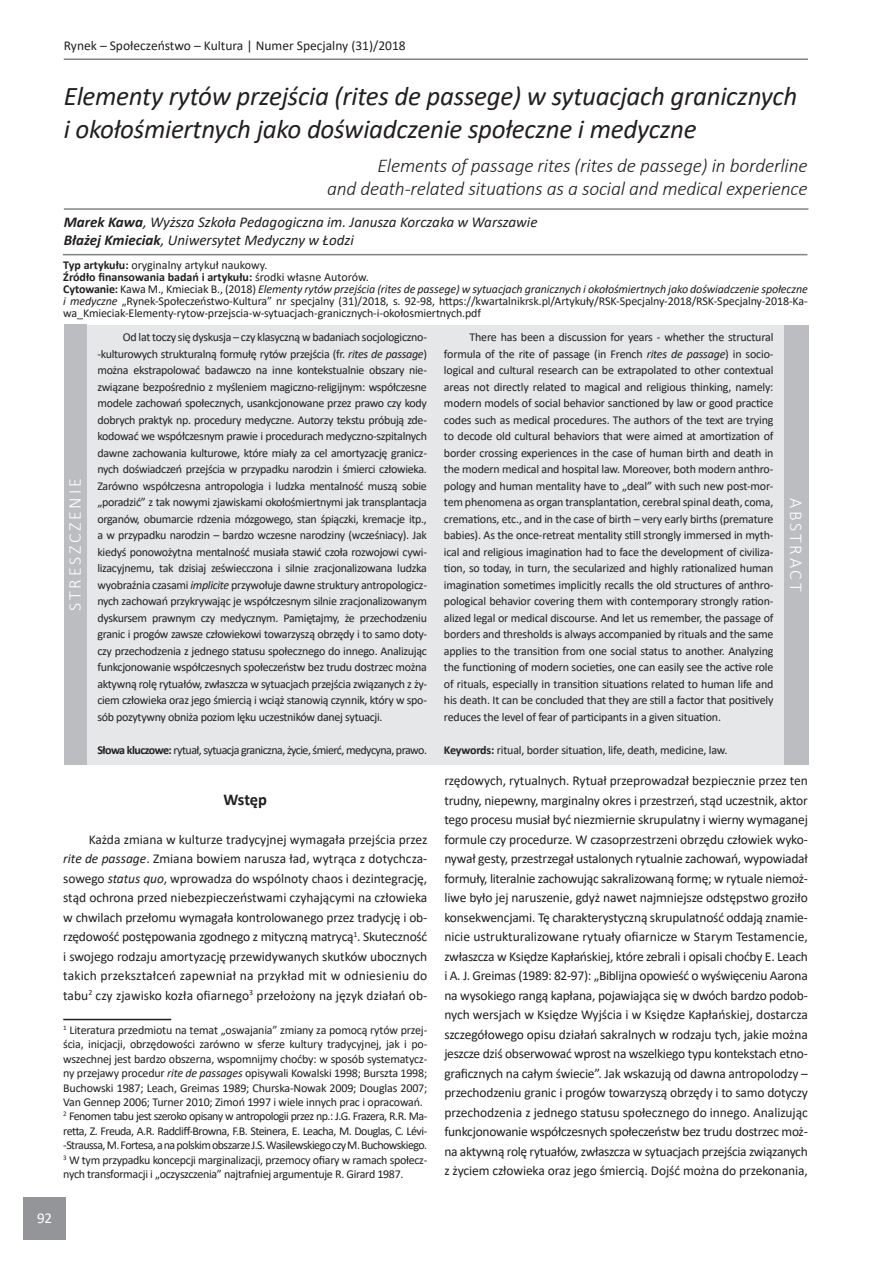
<style>
.page{position:relative;width:893px;height:1263px;background:#fff}
.page>*{position:absolute;margin:0;border:0;box-sizing:border-box;transform-origin:0 0}
.t1{font:italic 27px/32.4px "Calibri";letter-spacing:-.01em;color:#231f20}
.t2{font:italic 300 19.5px "Calibri";letter-spacing:-.01em;color:#231f20}
.t3{font:300 18px "Calibri";letter-spacing:.15em;color:#fff}
.Podtytuły{font:700 16.5px "Calibri";letter-spacing:-.01em;color:#231f20}
.t4{font:italic 15px "Calibri";color:#231f20}
.t5{font:15px "Calibri";color:#fff}
.tekst_zwykly{font:13.5px/19.5px "Calibri";letter-spacing:-.005em;color:#231f20;text-align:justify}
.PRZYPIS{font:12px/16.5px "Calibri";letter-spacing:-.025em;color:#231f20;text-align:justify}
.PRZYPIS-2{font:12px "Calibri";letter-spacing:-.045em;color:#231f20}
.t6{font:700 12px "Calibri";color:#231f20}
.PRZYPIS-3{font:12px "Calibri";color:#231f20}
.s1{font-weight:700}
.s2{font-weight:400}
.s3{font-style:italic}
</style>
<div class="page">
<div style="left:23px;top:1197px;width:43px;height:42px;background:#939598"></div>
<hr style="left:64px;top:58px;width:744px;height:2px;background:#808285">
<div style="left:79px;top:325px;width:710px;height:439px;background:#e6e7e9"></div>
<div style="left:64px;top:324px;width:23px;height:440px;background:#bcbdc0"></div>
<div style="left:784px;top:325px;width:24px;height:439px;background:#bcbdc0"></div>
<hr style="left:64px;top:208px;width:744px;height:2px;background:#808285">
<hr style="left:63px;top:254px;width:744px;height:1px;background:#808285">
<hr style="left:63px;top:1019px;width:108px;height:1px;background:#231f20">
<p class="tekst_zwykly" style="left:64px;top:36px;width:344px">Rynek – Społeczeństwo – Kultura | Numer Specjalny (31)/2018</p>
<p class="t1" style="left:64px;top:79px;width:735px">Elementy rytów przejścia (rites de passege) w sytuacjach granicznych i okołośmiertnych jako doświadczenie społeczne i medyczne</p>
<p class="t2" style="left:378px;top:153px;width:431px">Elements of passage rites (rites de passege) in borderline</p>
<p class="t2" style="left:327px;top:177px;width:482px">and death-related situations as a social and medical experience</p>
<p class="t4" style="left:64px;top:212px;width:475px"><span class="s1">Marek Kawa</span>, Wyższa Szkoła Pedagogiczna im. Janusza Korczaka w Warszawie</p>
<p class="t4" style="left:64px;top:230px;width:291px"><span class="s1">Błażej Kmieciak</span>, Uniwersytet Medyczny w Łodzi</p>
<p class="PRZYPIS-3" style="left:63px;top:256px;width:206px"><span class="s1">Typ artykułu:</span> oryginalny artykuł naukowy.</p>
<p class="t6" style="left:63px;top:268px;width:307px">Źródło finansowania badań i artykułu: <span class="s2">środki własne Autorów.</span></p>
<p class="PRZYPIS" style="left:63px;top:282px;width:746px;line-height:12px"><span class="s1">Cytowanie:</span> Kawa M., Kmieciak B., (2018) <span class="s3">Elementy rytów przejścia (rites de passege) w sytuacjach granicznych i okołośmiertnych jako doświadczenie społeczne i medyczne</span> „Rynek-Społeczeństwo-Kultura” nr specjalny (31)/2018, s. 92-98, https://kwartalnikrsk.pl/Artykuły/RSK-Specjalny-2018/RSK-Specjalny-2018-Ka&shy;wa_Kmieciak-Elementy-rytow-przejscia-w-sytuacjach-granicznych-i-okołosmiertnych.pdf</p>
<p class="t3" style="left:64px;top:611px;width:134px;rotate:-90deg">STRESZCZENIE</p>
<p class="PRZYPIS" style="left:97px;top:329px;width:331px;text-indent:26px">Od lat toczy się dyskusja – czy klasyczną w badaniach socjologiczno--kulturowych strukturalną formułę rytów przejścia (fr. <span class="s3">rites de passage</span>) można ekstrapolować badawczo na inne kontekstualnie obszary nie&shy;związane bezpośrednio z myśleniem magiczno-religijnym: współczesne modele zachowań społecznych, usankcjonowane przez prawo czy kody dobrych praktyk np. procedury medyczne. Autorzy tekstu próbują zde&shy;kodować we współczesnym prawie i procedurach medyczno-szpitalnych dawne zachowania kulturowe, które miały za cel amortyzację granicz&shy;nych doświadczeń przejścia w przypadku narodzin i śmierci człowieka.<br>Zarówno współczesna antropologia i ludzka mentalność muszą sobie „poradzić” z tak nowymi zjawiskami okołośmiertnymi jak transplantacja organów, obumarcie rdzenia mózgowego, stan śpiączki, kremacje itp., a w przypadku narodzin – bardzo wczesne narodziny (wcześniacy). Jak kiedyś ponowożytna mentalność musiała stawić czoła rozwojowi cywi&shy;lizacyjnemu, tak dzisiaj zeświecczona i silnie zracjonalizowana ludzka wyobraźnia czasami <span class="s3">implicite</span> przywołuje dawne struktury antropologicz&shy;nych zachowań przykrywając je współczesnym silnie zracjonalizowanym dyskursem prawnym czy medycznym. Pamiętajmy, że przechodzeniu granic i progów zawsze człowiekowi towarzyszą obrzędy i to samo doty&shy;czy przechodzenia z jednego statusu społecznego do innego. Analizując funkcjonowanie współczesnych społeczeństw bez trudu dostrzec można aktywną rolę rytuałów, zwłaszcza w sytuacjach przejścia związanych z ży&shy;ciem człowieka oraz jego śmiercią i wciąż stanowią czynnik, który w spo&shy;sób pozytywny obniża poziom lęku uczestników danej sytuacji.</p>
<p class="PRZYPIS-2" style="left:97px;top:741px;width:331px"><span class="s1">Słowa kluczowe:</span> rytuał, sytuacja graniczna, życie, śmierć, medycyna, prawo.</p>
<p class="Podtytuły" style="left:224px;top:788px;width:45px">Wstęp</p>
<p class="tekst_zwykly" style="left:63px;top:829px;width:366px;text-indent:26px">Każda zmiana w kulturze tradycyjnej wymagała przejścia przez <span class="s3">rite de passage</span>. Zmiana bowiem narusza ład, wytrąca z dotychcza&shy;sowego <span class="s3">status quo</span>, wprowadza do wspólnoty chaos i dezintegrację, stąd ochrona przed niebezpieczeństwami czyhającymi na człowieka w chwilach przełomu wymagała kontrolowanego przez tradycję i ob&shy;rzędowość postępowania zgodnego z mityczną matrycą<sup>1</sup>. Skuteczność i swojego rodzaju amortyzację przewidywanych skutków ubocznych takich przekształceń zapewniał na przykład mit w odniesieniu do tabu<sup>2</sup> czy zjawisko kozła ofiarnego<sup>3</sup> przełożony na język działań ob-</p>
<p class="PRZYPIS" style="left:63px;top:1022px;width:366px;line-height:14.4px"><sup>1</sup> Literatura przedmiotu na temat „oswajania” zmiany za pomocą rytów przej&shy;ścia, inicjacji, obrzędowości zarówno w sferze kultury tradycyjnej, jak i po&shy;wszechnej jest bardzo obszerna, wspomnijmy choćby: w sposób systematycz&shy;ny przejawy procedur <span class="s3">rite de passages</span> opisywali Kowalski 1998; Burszta 1998; Buchowski 1987; Leach, Greimas 1989; Churska-Nowak 2009; Douglas 2007; Van Gennep 2006; Turner 2010; Zimoń 1997 i wiele innych prac i opracowań.</p>
<p class="PRZYPIS" style="left:63px;top:1109px;width:366px;line-height:14.4px"><sup>2</sup> Fenomen tabu jest szeroko opisany w antropologii przez np.: J.G. Frazera, R.R. Ma&shy;retta, Z. Freuda, A.R. Radcliff-Browna, F.B. Steinera, E. Leacha, M. Douglas, C. Lévi--Straussa, M. Fortesa, a na polskim obszarze J.S. Wasilewskiego czy M. Buchowskiego.</p>
<p class="PRZYPIS" style="left:63px;top:1152px;width:366px;line-height:14.4px"><sup>3</sup> W tym przypadku koncepcji marginalizacji, przemocy ofiary w ramach społecz&shy;nych transformacji i „oczyszczenia” najtrafniej argumentuje R. Girard 1987.</p>
<p class="PRZYPIS" style="left:444px;top:329px;width:331px;text-indent:26px">There has been a discussion for years - whether the structural formula of the rite of passage (in French <span class="s3">rites de passage</span>) in socio&shy;logical and cultural research can be extrapolated to other contextual areas not directly related to magical and religious thinking, namely: modern models of social behavior sanctioned by law or good practice codes such as medical procedures. The authors of the text are trying to decode old cultural behaviors that were aimed at amortization of border crossing experiences in the case of human birth and death in the modern medical and hospital law. Moreover, both modern anthro&shy;pology and human mentality have to „deal” with such new post-mor&shy;tem phenomena as organ transplantation, cerebral spinal death, coma, cremations, etc., and in the case of birth – very early births (premature babies). As the once-retreat mentality still strongly immersed in myth&shy;ical and religious imagination had to face the development of civiliza&shy;tion, so today, in turn, the secularized and highly rationalized human imagination sometimes implicitly recalls the old structures of anthro&shy;pological behavior covering them with contemporary strongly ration&shy;alized legal or medical discourse. And let us remember, the passage of borders and thresholds is always accompanied by rituals and the same applies to the transition from one social status to another. Analyzing the functioning of modern societies, one can easily see the active role of rituals, especially in transition situations related to human life and his death. It can be concluded that they are still a factor that positively reduces the level of fear of participants in a given situation.</p>
<p class="PRZYPIS" style="left:444px;top:741px;width:285px"><span class="s1">Keywords:</span> ritual, border situation, life, death, medicine, law.</p>
<p class="t3" style="left:807px;top:498px;width:95px;rotate:90deg">ABSTRACT</p>
<p class="tekst_zwykly" style="left:444px;top:771px;width:365px">rzędowych, rytualnych. Rytuał przeprowadzał bezpiecznie przez ten trudny, niepewny, marginalny okres i przestrzeń, stąd uczestnik, aktor tego procesu musiał być niezmiernie skrupulatny i wierny wymaganej formule czy procedurze. W czasoprzestrzeni obrzędu człowiek wyko&shy;nywał gesty, przestrzegał ustalonych rytualnie zachowań, wypowiadał formuły, literalnie zachowując sakralizowaną formę; w rytuale niemoż&shy;liwe było jej naruszenie, gdyż nawet najmniejsze odstępstwo groziło konsekwencjami. Tę charakterystyczną skrupulatność oddają znamie&shy;nicie ustrukturalizowane rytuały ofiarnicze w Starym Testamencie, zwłaszcza w Księdze Kapłańskiej, które zebrali i opisali choćby E. Leach i A. J. Greimas (1989: 82-97): „Biblijna opowieść o wyświęceniu Aarona na wysokiego rangą kapłana, pojawiająca się w dwóch bardzo podob&shy;nych wersjach w Księdze Wyjścia i w Księdze Kapłańskiej, dostarcza szczegółowego opisu działań sakralnych w rodzaju tych, jakie można jeszcze dziś obserwować wprost na wszelkiego typu kontekstach etno&shy;graficznych na całym świecie”. Jak wskazują od dawna antropolodzy – przechodzeniu granic i progów towarzyszą obrzędy i to samo dotyczy przechodzenia z jednego statusu społecznego do innego. Analizując funkcjonowanie współczesnych społeczeństw bez trudu dostrzec moż&shy;na aktywną rolę rytuałów, zwłaszcza w sytuacjach przejścia związanych z życiem człowieka oraz jego śmiercią. Dojść można do przekonania,</p>
<p class="t5" style="left:37px;top:1207px;width:17px">92</p>
</div>
